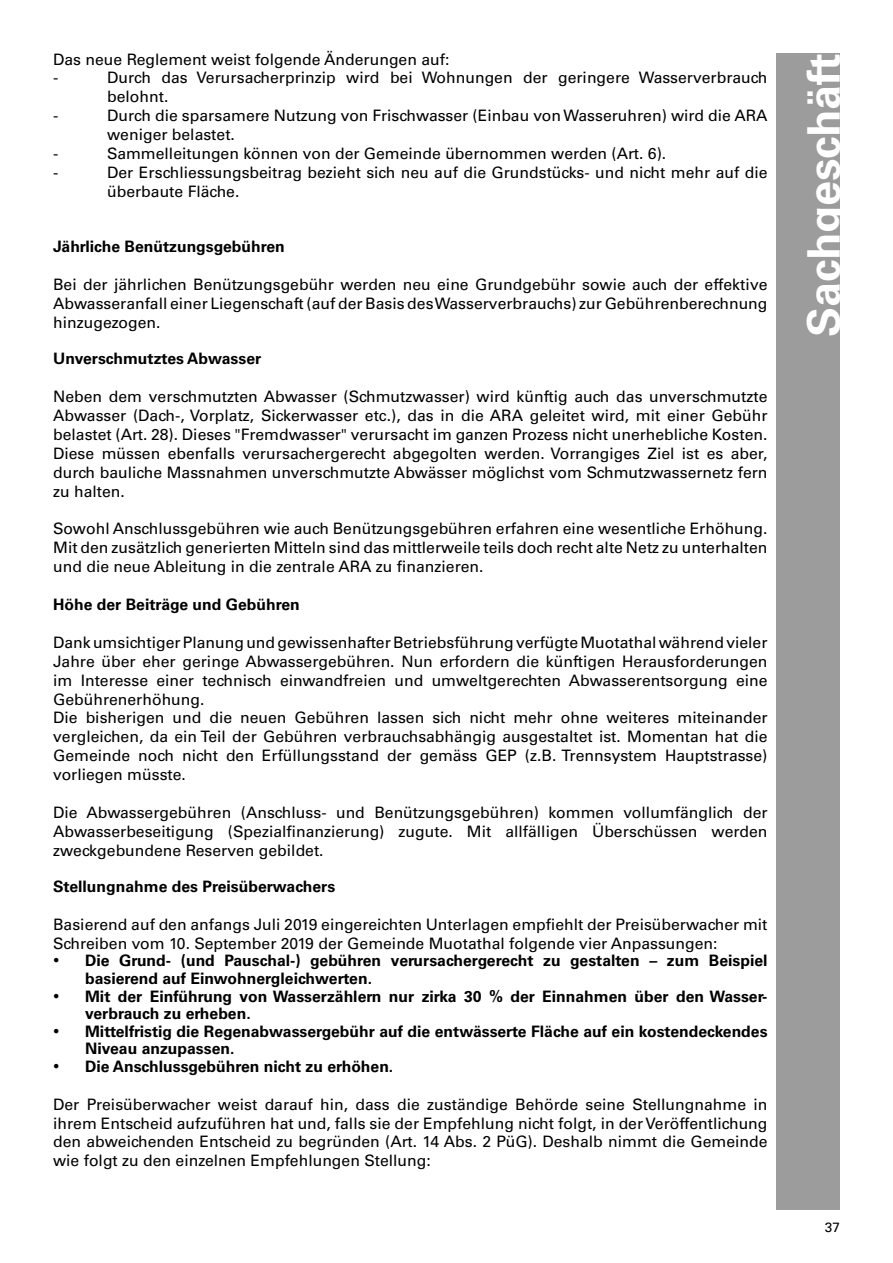
<style>
.page{position:relative;width:893px;height:1263px;background:#fff}
.page>*{position:absolute;margin:0;border:0;box-sizing:border-box;transform-origin:0 0}
.t1{font:700 45px "Univers LT Std";color:#fff}
.t2{font:15.75px/18.9px "Univers LT Std";color:#000}
.t3{font:700 15.75px/17.5px "Univers LT Std";color:#000}
.t4{font:13.5px "Univers LT Std";color:#000}
.s1{font-family:"Times New Roman";font-weight:400;font-size:18px}
</style>
<div class="page">
<div style="left:776px;top:53px;width:64px;height:1157px;background:#9c9c9c"></div>
<p class="t2" style="left:53px;top:50px;width:398px">Das neue Reglement weist folgende Änderungen auf: -</p>
<p class="t2" style="left:107px;top:69px;width:662px">Durch das Verursacherprinzip wird bei Wohnungen der geringere Wasserverbrauch belohnt.</p>
<p class="t2" style="left:53px;top:106px;width:7px">-</p>
<p class="t2" style="left:107px;top:106px;width:662px">Durch die sparsamere Nutzung von Frischwasser (Einbau von Wasseruhren) wird die ARA weniger belastet.</p>
<p class="t2" style="left:53px;top:144px;width:7px">-</p>
<p class="t2" style="left:107px;top:144px;width:561px">Sammelleitungen können von der Gemeinde übernommen werden (Art. 6).</p>
<p class="t2" style="left:53px;top:163px;width:7px">-</p>
<p class="t2" style="left:107px;top:163px;width:662px">Der Erschliessungsbeitrag bezieht sich neu auf die Grundstücks- und nicht mehr auf die überbaute Fläche.</p>
<p class="t3" style="left:53px;top:238px;width:233px">Jährliche Benützungsgebühren</p>
<p class="t2" style="left:53px;top:275px;width:716px;text-align:justify">Bei der jährlichen Benützungsgebühr werden neu eine Grundgebühr sowie auch der effektive Abwasseranfall einer Liegenschaft (auf der Basis des Wasserverbrauchs) zur Gebührenberechnung hinzugezogen.</p>
<p class="t3" style="left:53px;top:350px;width:210px">Unverschmutztes Abwasser</p>
<p class="t2" style="left:53px;top:387px;width:716px;text-align:justify">Neben dem verschmutzten Abwasser (Schmutzwasser) wird künftig auch das unverschmutzte Abwasser (Dach-, Vorplatz, Sickerwasser etc.), das in die ARA geleitet wird, mit einer Gebühr belastet (Art. 28). Dieses "Fremdwasser" verursacht im ganzen Prozess nicht unerhebliche Kosten.<br>Diese müssen ebenfalls verursachergerecht abgegolten werden. Vorrangiges Ziel ist es aber, durch bauliche Massnahmen unverschmutzte Abwässer möglichst vom Schmutzwassernetz fern zu halten.</p>
<p class="t2" style="left:53px;top:519px;width:716px;text-align:justify">Sowohl Anschlussgebühren wie auch Benützungsgebühren erfahren eine wesentliche Erhöhung.<br>Mit den zusätzlich generierten Mitteln sind das mittlerweile teils doch recht alte Netz zu unterhalten und die neue Ableitung in die zentrale ARA zu finanzieren.</p>
<p class="t3" style="left:53px;top:596px;width:248px">Höhe der Beiträge und Gebühren</p>
<p class="t2" style="left:53px;top:633px;width:716px">Dank umsichtiger Planung und gewissenhafter Betriebsführung verfügte Muotathal während vieler Jahre über eher geringe Abwassergebühren. Nun erfordern die künftigen Herausforderungen im Interesse einer technisch einwandfreien und umweltgerechten Abwasserentsorgung eine Gebührenerhöhung.<br>Die bisherigen und die neuen Gebühren lassen sich nicht mehr ohne weiteres miteinander vergleichen, da ein Teil der Gebühren verbrauchsabhängig ausgestaltet ist. Momentan hat die Gemeinde noch nicht den Erfüllungsstand der gemäss GEP (z.B. Trennsystem Hauptstrasse) vorliegen müsste.</p>
<p class="t2" style="left:53px;top:803px;width:716px;text-align:justify">Die Abwassergebühren (Anschluss- und Benützungsgebühren) kommen vollumfänglich der Abwasserbeseitigung (Spezialfinanzierung) zugute. Mit allfälligen Überschüssen werden zweckgebundene Reserven gebildet.</p>
<p class="t3" style="left:53px;top:878px;width:284px">Stellungnahme des Preisüberwachers</p>
<p class="t2" style="left:53px;top:915px;width:716px">Basierend auf den anfangs Juli 2019 eingereichten Unterlagen empfiehlt der Preisüberwacher mit<br>Schreiben vom 10. September 2019 der Gemeinde Muotathal folgende vier Anpassungen:</p>
<p class="t3" style="left:85px;top:952px;width:684px;text-indent:-32px"><span class="s1">•</span> Die Grund- (und Pauschal-) gebühren verursachergerecht zu gestalten – zum Beispiel basierend auf Einwohnergleichwerten.</p>
<p class="t3" style="left:85px;top:987px;width:684px;text-indent:-32px"><span class="s1">•</span> Mit der Einführung von Wasserzählern nur zirka 30 % der Einnahmen über den Wasser&shy;verbrauch zu erheben.</p>
<p class="t3" style="left:85px;top:1022px;width:684px;text-indent:-32px"><span class="s1">•</span> Mittelfristig die Regenabwassergebühr auf die entwässerte Fläche auf ein kostendeckendes<br>Niveau anzupassen.</p>
<p class="t3" style="left:53px;top:1057px;width:342px"><span class="s1">•</span> Die Anschlussgebühren nicht zu erhöhen.</p>
<p class="t2" style="left:53px;top:1095px;width:716px;text-align:justify">Der Preisüberwacher weist darauf hin, dass die zuständige Behörde seine Stellungnahme in ihrem Entscheid aufzuführen hat und, falls sie der Empfehlung nicht folgt, in der Veröffentlichung den abweichenden Entscheid zu begründen (Art. 14 Abs. 2 PüG). Deshalb nimmt die Gemeinde wie folgt zu den einzelnen Empfehlungen Stellung:</p>
<h1 class="t1" style="left:798px;top:337px;width:285px;rotate:-90deg">Sachgeschäft</h1>
<p class="t4" style="left:825px;top:1219px;width:17px">37</p>
</div>
